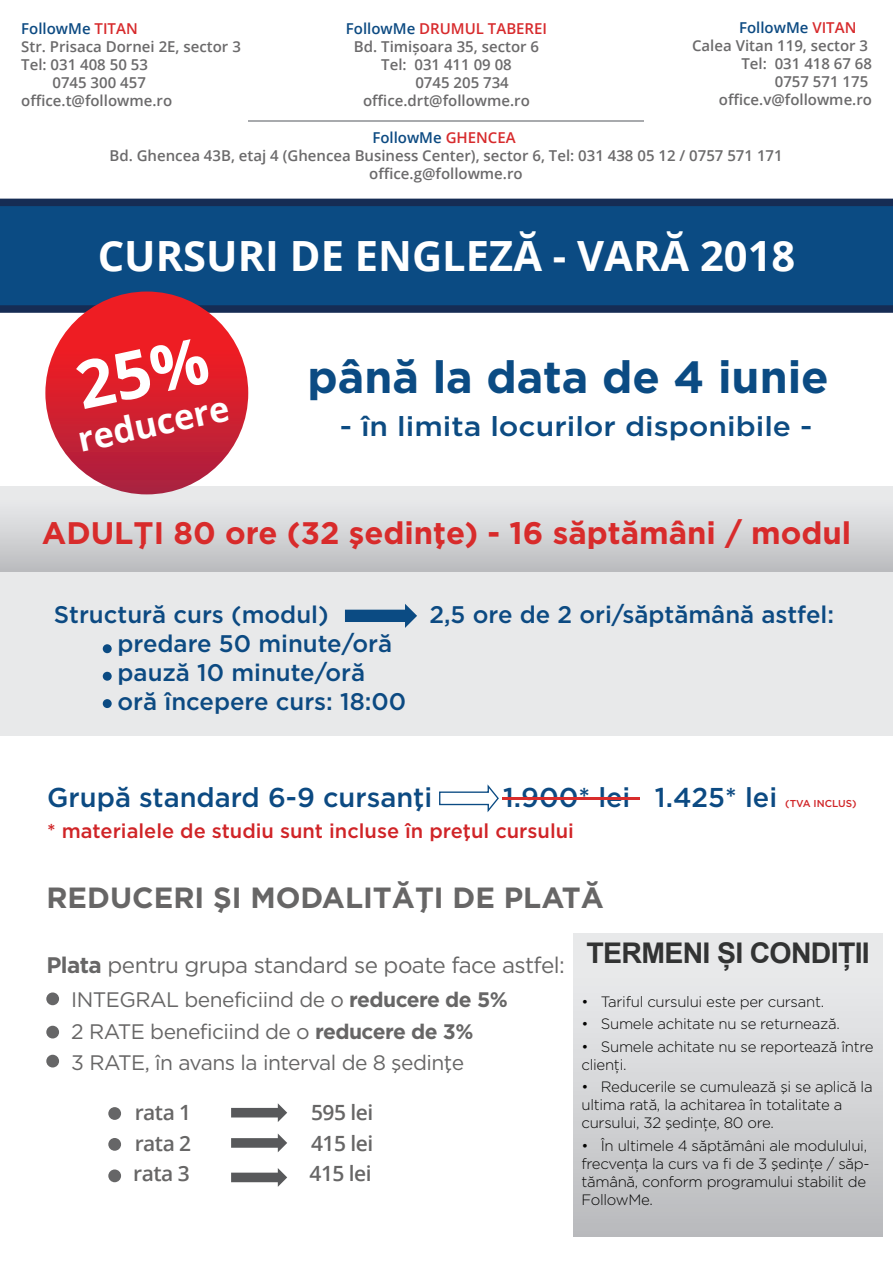
<style>
.page{position:relative;width:893px;height:1263px;background:#fff}
.page>*{position:absolute;margin:0;border:0;box-sizing:border-box;transform-origin:0 0}
.t1{font:700 45px "RO Gotham";color:#0b4b83}
.t2{font:700 41.7px "Open Sans";color:#fff}
.t3{font:700 34.2px "Open Sans";color:#fff}
.t4{font:700 31.2px "RO Gotham";color:#d82b2b}
.t5{font:700 29.25px "RO Gotham";color:#676666}
.t6{font:700 28.5px "Arial";letter-spacing:-.025em;color:#323333}
.t7{font:500 27.3px "RO Gotham";color:#0c4a82}
.t8{font:500 27.3px "RO Gotham";color:#0c4b82;scale:1.1 1}
.t9{font:500 24px/28.8px "RO Gotham";color:#0c4a82}
.t10{font:22.5px "RO Gotham";letter-spacing:-.025em;color:#676666}
.t11{font:21px/31.5px "RO Gotham";letter-spacing:-.025em;color:#676666}
.t12{font:600 21px "Open Sans";letter-spacing:-.025em;color:#676666}
.t13{font:500 20.1px "RO Gotham";color:#d02427}
.t14{font:600 15px/18px "Open Sans";color:#6b6a6b;text-align:center}
.t15{font:300 15px/18px "Gotham";letter-spacing:-.02em;color:#050504}
.t16{font:600 15px "Open Sans";color:#0c4a82}
.t17{font:600 15px "Open Sans";color:#d72a2c}
.t18{font:500 10.05px "RO Gotham";color:#d02427}
.s1{color:#d72a2c}
.s2{color:#0c4a82}
.s3{font-weight:700}
</style>
<div class="page">
<svg style="left:0;top:199px;width:893px;height:114px;background:#0c477d"></svg>
<div style="left:0;top:486px;width:893px;height:87px;background:linear-gradient(to bottom,#eff0f1,#bbbdbf)"></div>
<div style="left:574px;top:933px;width:308px;height:303px;background:linear-gradient(to bottom,#eff0f1,#bbbcbf)"></div>
<div style="left:0;top:573px;width:893px;height:163px;background:#e8e9ea"></div>
<div style="left:45px;top:291px;width:203px;height:203px;background:linear-gradient(to bottom,#fa1f20,#b0213d);border-radius:101px"></div>
<div style="left:103px;top:644px;width:9px;height:9px;background:#0b4b83;border-radius:50%"></div>
<div style="left:103px;top:672px;width:9px;height:9px;background:#0b4b83;border-radius:50%"></div>
<div style="left:103px;top:699px;width:9px;height:9px;background:#0b4b83;border-radius:50%"></div>
<hr style="left:502px;top:797px;width:138px;height:2px;background:#d82c2b">
<hr style="left:248px;top:120px;width:396px;height:2px;background:#a8aaad">
<div style="left:46px;top:992px;width:13px;height:13px;background:#666667;border-radius:50%"></div>
<div style="left:46px;top:1026px;width:13px;height:12px;background:#666667;border-radius:50%"></div>
<div style="left:46px;top:1055px;width:13px;height:12px;background:#666667;border-radius:50%"></div>
<div style="left:108px;top:1107px;width:13px;height:13px;background:#666667;border-radius:50%"></div>
<div style="left:108px;top:1138px;width:13px;height:13px;background:#666667;border-radius:50%"></div>
<svg style="left:231px;top:1133px;width:56px;height:19px"></svg>
<svg style="left:231px;top:1103px;width:56px;height:19px"></svg>
<svg style="left:345px;top:604px;width:72px;height:24px"></svg>
<svg style="left:439px;top:784px;width:60px;height:29px"></svg>
<div style="left:108px;top:1169px;width:13px;height:13px;background:#666667;border-radius:50%"></div>
<svg style="left:231px;top:1168px;width:56px;height:19px"></svg>
<svg style="left:75px;top:336px;width:136px;height:73px;background:#e31d27"></svg>
<p class="t16" style="left:739px;top:18px;width:119px">FollowMe <span class="s1">VITAN</span></p>
<p class="t14" style="left:692px;top:37px;width:178px">Calea Vitan 119, sector 3</p>
<p class="t14" style="left:741px;top:55px;width:132px">Tel: 031 418 67 68</p>
<p class="t14" style="left:775px;top:73px;width:95px">0757 571 175</p>
<p class="t14" style="left:719px;top:91px;width:155px">office.v@followme.ro</p>
<p class="t14" style="left:109px;top:128px;width:675px"><span class="s2">FollowMe</span> <span class="s1">GHENCEA<br></span>Bd. Ghencea 43B, etaj 4 (Ghencea Business Center), sector 6, Tel: 031 438 05 12 / 0757 571 171 office.g@followme.ro</p>
<p class="t16" style="left:21px;top:19px;width:118px">FollowMe <span class="s1">TITAN</span></p>
<p class="t14" style="left:21px;top:37px;width:221px">Str. Prisaca Dornei 2E, sector 3</p>
<p class="t14" style="left:21px;top:55px;width:128px">Tel: 031 408 50 53</p>
<p class="t14" style="left:52px;top:73px;width:95px">0745 300 457</p>
<p class="t14" style="left:21px;top:91px;width:152px">office.t@followme.ro</p>
<p class="t17" style="left:346px;top:19px;width:203px"><span class="s2">FollowMe</span> DRUMUL TABEREI</p>
<p class="t14" style="left:354px;top:37px;width:187px">Bd. Timișoara 35, sector 6</p>
<p class="t14" style="left:381px;top:55px;width:132px">Tel: 031 411 09 08</p>
<p class="t14" style="left:415px;top:73px;width:95px">0745 205 734</p>
<p class="t14" style="left:363px;top:91px;width:168px">office.drt@followme.ro</p>
<h2 class="t2" style="left:98px;top:226px;width:699px">CURSURI DE ENGLEZĂ - VARĂ 2018</h2>
<h3 class="t3" style="left:73px;top:416px;width:155px;rotate:-12deg">reducere</h3>
<h1 class="t1" style="left:308px;top:351px;width:523px">până la data de 4 iunie</h1>
<h3 class="t8" style="left:340px;top:411px;width:431px">- în limita locurilor disponibile -</h3>
<h3 class="t4" style="left:42px;top:515px;width:811px">ADULȚI 80 ore (32 ședințe) - 16 săptămâni / modul</h3>
<h3 class="t9" style="left:54px;top:600px;width:276px">Structură curs (modul)</h3>
<h3 class="t9" style="left:429px;top:600px;width:406px">2,5 ore de 2 ori/săptămână astfel:</h3>
<h3 class="t9" style="left:117px;top:629px;width:290px">predare 50 minute/oră pauză 10 minute/oră oră începere curs: 18:00</h3>
<h3 class="t7" style="left:47px;top:782px;width:386px">Grupă standard 6-9 cursanți</h3>
<h3 class="t7" style="left:503px;top:782px;width:276px">1.900* lei 1.425* lei</h3>
<h3 class="t13" style="left:47px;top:819px;width:528px">* materialele de studiu sunt incluse în prețul cursului</h3>
<p class="t18" style="left:785px;top:798px;width:73px">(TVA INCLUS)</p>
<h3 class="t5" style="left:47px;top:881px;width:559px">REDUCERI ȘI MODALITĂȚI DE PLATĂ</h3>
<h3 class="t10" style="left:47px;top:952px;width:520px"><span class="s3">Plata</span> pentru grupa standard se poate face astfel:</h3>
<h3 class="t11" style="left:71px;top:983px;width:438px">INTEGRAL beneficiind de o <span class="s3">reducere de 5%<br></span>2 RATE beneficiind de o <span class="s3">reducere de 3%<br></span>3 RATE, în avans la interval de 8 ședințe</h3>
<h3 class="t12" style="left:135px;top:1097px;width:58px">rata 1</h3>
<h3 class="t12" style="left:311px;top:1097px;width:64px">595 lei</h3>
<h3 class="t12" style="left:135px;top:1129px;width:58px">rata 2</h3>
<h3 class="t12" style="left:311px;top:1129px;width:64px">415 lei</h3>
<h3 class="t12" style="left:133px;top:1159px;width:58px">rata 3</h3>
<h3 class="t12" style="left:310px;top:1159px;width:64px">415 lei</h3>
<h3 class="t6" style="left:587px;top:933px;width:285px">TERMENI ȘI CONDIȚII</h3>
<p class="t15" style="left:581px;top:992px;width:244px">• Tariful cursului este per cursant.</p>
<p class="t15" style="left:581px;top:1015px;width:260px">• Sumele achitate nu se returnează.</p>
<p class="t15" style="left:581px;top:1037px;width:294px">• Sumele achitate nu se reportează între clienţi.</p>
<p class="t15" style="left:581px;top:1078px;width:293px">• Reducerile se cumulează şi se aplică la ultima rată, la achitarea în totalitate a cursului, 32 şedinţe, 80 ore.</p>
<p class="t15" style="left:581px;top:1136px;width:290px">• În ultimele 4 săptămâni ale modulului, frecvenţa la curs va fi de 3 şedinţe / săp&shy;tămână, conform programului stabilit de FollowMe.</p>
</div>
